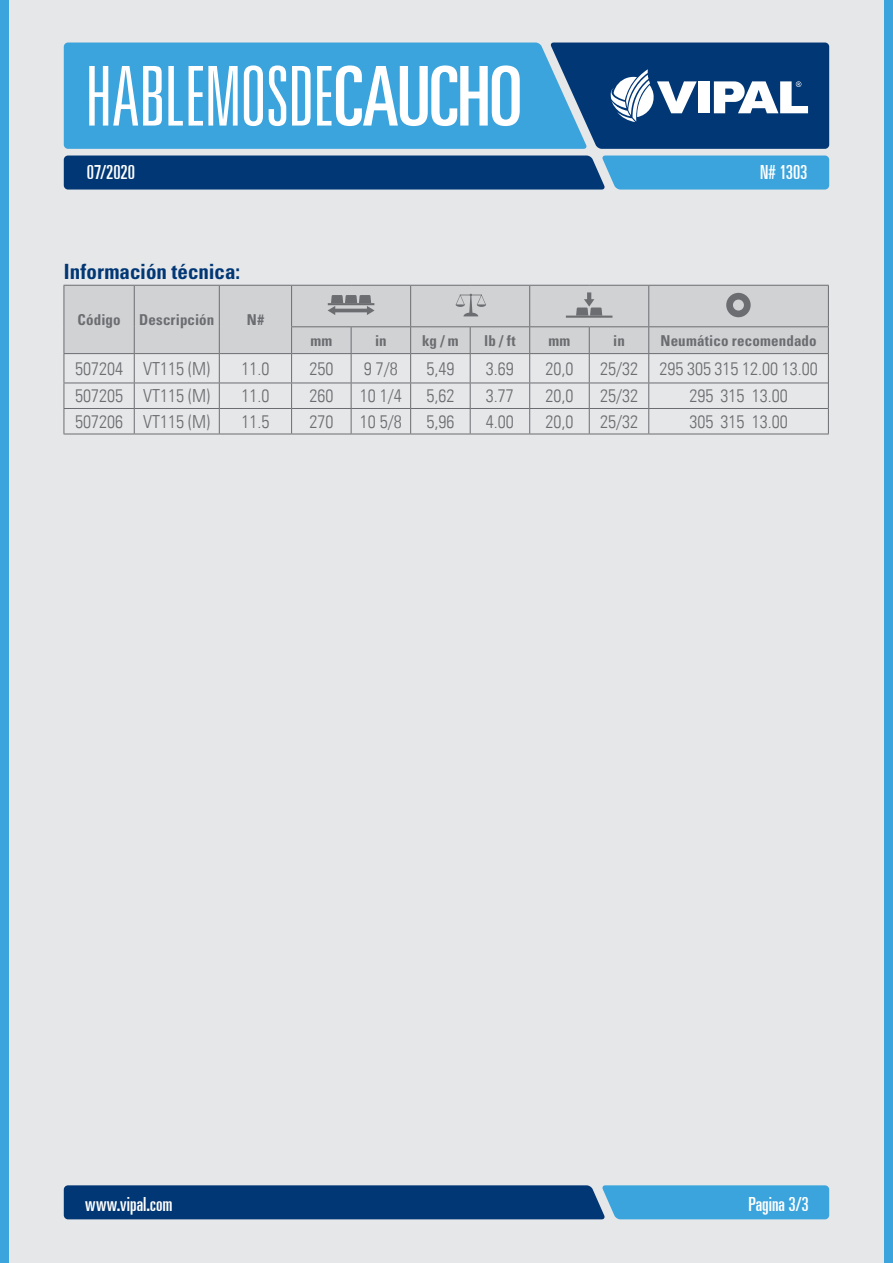
<style>
.page{position:relative;width:893px;height:1263px;background:#fff}
.page>*{position:absolute;margin:0;border:0;box-sizing:border-box;transform-origin:0 0}
.t1{font:300 ultra-condensed 82.5px "Univers LT";letter-spacing:-.015em;color:#fff}
.t2{font:700 condensed 21px "Univers LT Std";color:#013775}
.t3{font:ultra-condensed 19.5px "Univers LT";color:#fff}
.t4{font:300 condensed 18px "Univers LT";color:#6c6d70}
.t5{font:700 condensed 15px "Univers LT Std";letter-spacing:.01em;color:#6c6d70}
.s1{font-weight:400}
</style>
<div class="page">
<div style="left:0;top:0;width:889px;height:1263px;background:#e6e7e9"></div>
<div style="left:64px;top:43px;width:486px;height:106px;background:#3ba4dc"></div>
<div style="left:0;top:0;width:9px;height:1263px;background:#3ba4dc"></div>
<div style="left:884px;top:0;width:9px;height:1263px;background:#3ba4dc"></div>
<svg style="left:64px;top:156px;width:765px;height:34px;background:#165792"></svg>
<svg style="left:64px;top:1185px;width:765px;height:34px;background:#165a95"></svg>
<svg style="left:550px;top:43px;width:279px;height:106px;background:#2e5e91"></svg>
<div style="left:65px;top:286px;width:763px;height:67px;background:#d1d2d4"></div>
<hr style="left:64px;top:286px;width:1px;height:41px;background:#6c6d70">
<hr style="left:64px;top:285px;width:70px;height:1px;background:#6c6d70">
<hr style="left:134px;top:286px;width:1px;height:41px;background:#6c6d70">
<hr style="left:134px;top:285px;width:85px;height:1px;background:#6c6d70">
<hr style="left:219px;top:285px;width:73px;height:1px;background:#6c6d70">
<hr style="left:292px;top:285px;width:59px;height:1px;background:#6c6d70">
<hr style="left:351px;top:285px;width:60px;height:1px;background:#6c6d70">
<hr style="left:411px;top:285px;width:59px;height:1px;background:#6c6d70">
<hr style="left:470px;top:285px;width:60px;height:1px;background:#6c6d70">
<hr style="left:530px;top:285px;width:59px;height:1px;background:#6c6d70">
<hr style="left:589px;top:285px;width:60px;height:1px;background:#6c6d70">
<hr style="left:649px;top:285px;width:180px;height:1px;background:#6c6d70">
<hr style="left:219px;top:286px;width:1px;height:41px;background:#6c6d70">
<hr style="left:291px;top:286px;width:1px;height:40px;background:#6c6d70">
<hr style="left:410px;top:286px;width:1px;height:40px;background:#6c6d70">
<hr style="left:529px;top:286px;width:1px;height:40px;background:#6c6d70">
<hr style="left:648px;top:286px;width:1px;height:40px;background:#6c6d70">
<hr style="left:828px;top:286px;width:1px;height:40px;background:#6c6d70">
<hr style="left:291px;top:326px;width:60px;height:1px;background:#6c6d70">
<hr style="left:351px;top:326px;width:60px;height:1px;background:#6c6d70">
<hr style="left:411px;top:326px;width:59px;height:1px;background:#6c6d70">
<hr style="left:470px;top:326px;width:60px;height:1px;background:#6c6d70">
<hr style="left:530px;top:326px;width:59px;height:1px;background:#6c6d70">
<hr style="left:589px;top:326px;width:60px;height:1px;background:#6c6d70">
<hr style="left:649px;top:326px;width:180px;height:1px;background:#6c6d70">
<hr style="left:64px;top:353px;width:70px;height:1px;background:#6c6d70">
<hr style="left:134px;top:353px;width:85px;height:1px;background:#6c6d70">
<hr style="left:219px;top:353px;width:73px;height:1px;background:#6c6d70">
<hr style="left:292px;top:353px;width:59px;height:1px;background:#6c6d70">
<hr style="left:351px;top:353px;width:60px;height:1px;background:#6c6d70">
<hr style="left:411px;top:353px;width:59px;height:1px;background:#6c6d70">
<hr style="left:470px;top:353px;width:60px;height:1px;background:#6c6d70">
<hr style="left:530px;top:353px;width:59px;height:1px;background:#6c6d70">
<hr style="left:589px;top:353px;width:60px;height:1px;background:#6c6d70">
<hr style="left:649px;top:353px;width:180px;height:1px;background:#6c6d70">
<hr style="left:64px;top:383px;width:70px;height:1px;background:#6c6d70">
<hr style="left:134px;top:383px;width:85px;height:1px;background:#6c6d70">
<hr style="left:219px;top:383px;width:73px;height:1px;background:#6c6d70">
<hr style="left:292px;top:383px;width:59px;height:1px;background:#6c6d70">
<hr style="left:351px;top:383px;width:60px;height:1px;background:#6c6d70">
<hr style="left:411px;top:383px;width:59px;height:1px;background:#6c6d70">
<hr style="left:470px;top:383px;width:60px;height:1px;background:#6c6d70">
<hr style="left:530px;top:383px;width:59px;height:1px;background:#6c6d70">
<hr style="left:589px;top:383px;width:60px;height:1px;background:#6c6d70">
<hr style="left:649px;top:383px;width:179px;height:1px;background:#6c6d70">
<hr style="left:64px;top:408px;width:70px;height:1px;background:#6c6d70">
<hr style="left:134px;top:408px;width:85px;height:1px;background:#6c6d70">
<hr style="left:219px;top:408px;width:73px;height:1px;background:#6c6d70">
<hr style="left:292px;top:408px;width:59px;height:1px;background:#6c6d70">
<hr style="left:351px;top:408px;width:60px;height:1px;background:#6c6d70">
<hr style="left:411px;top:408px;width:59px;height:1px;background:#6c6d70">
<hr style="left:470px;top:408px;width:60px;height:1px;background:#6c6d70">
<hr style="left:530px;top:408px;width:59px;height:1px;background:#6c6d70">
<hr style="left:589px;top:408px;width:60px;height:1px;background:#6c6d70">
<hr style="left:649px;top:408px;width:179px;height:1px;background:#6c6d70">
<hr style="left:64px;top:434px;width:70px;height:1px;background:#6c6d70">
<hr style="left:134px;top:434px;width:85px;height:1px;background:#6c6d70">
<hr style="left:219px;top:434px;width:73px;height:1px;background:#6c6d70">
<hr style="left:292px;top:434px;width:59px;height:1px;background:#6c6d70">
<hr style="left:351px;top:434px;width:60px;height:1px;background:#6c6d70">
<hr style="left:411px;top:434px;width:59px;height:1px;background:#6c6d70">
<hr style="left:470px;top:434px;width:60px;height:1px;background:#6c6d70">
<hr style="left:530px;top:434px;width:59px;height:1px;background:#6c6d70">
<hr style="left:589px;top:434px;width:60px;height:1px;background:#6c6d70">
<hr style="left:649px;top:434px;width:180px;height:1px;background:#6c6d70">
<svg style="left:64px;top:327px;width:1px;height:107px"></svg>
<svg style="left:134px;top:327px;width:1px;height:107px"></svg>
<svg style="left:219px;top:327px;width:1px;height:107px"></svg>
<svg style="left:291px;top:327px;width:1px;height:107px"></svg>
<svg style="left:351px;top:327px;width:1px;height:107px"></svg>
<svg style="left:410px;top:327px;width:1px;height:107px"></svg>
<svg style="left:470px;top:327px;width:1px;height:107px"></svg>
<svg style="left:529px;top:327px;width:1px;height:107px"></svg>
<svg style="left:589px;top:327px;width:1px;height:107px"></svg>
<svg style="left:648px;top:327px;width:1px;height:107px"></svg>
<svg style="left:828px;top:327px;width:1px;height:107px"></svg>
<svg style="left:566px;top:292px;width:46px;height:26px"></svg>
<svg style="left:726px;top:293px;width:25px;height:24px"></svg>
<svg style="left:328px;top:295px;width:47px;height:20px"></svg>
<svg style="left:456px;top:294px;width:30px;height:22px"></svg>
<div style="left:756px;top:163px;width:57px;height:19px;background:#3ba4dc;border-radius:4px"></div>
<h1 class="t1" style="left:85px;top:53px;width:439px">HABLEMOSDE<span class="s1">CAUCHO</span></h1>
<p class="t3" style="left:87px;top:161px;width:49px">07/2020</p>
<p class="t2" style="left:64px;top:258px;width:178px">Información técnica:</p>
<p class="t5" style="left:78px;top:310px;width:138px">Código Descripción</p>
<p class="t5" style="left:247px;top:310px;width:19px">N#</p>
<p class="t3" style="left:760px;top:161px;width:49px">N# 1303</p>
<p class="t5" style="left:310px;top:331px;width:23px">mm</p>
<p class="t5" style="left:375px;top:331px;width:13px">in</p>
<p class="t5" style="left:422px;top:331px;width:38px">kg / m</p>
<p class="t5" style="left:484px;top:331px;width:33px">lb / ft</p>
<p class="t5" style="left:548px;top:331px;width:23px">mm</p>
<p class="t5" style="left:613px;top:331px;width:13px">in</p>
<p class="t5" style="left:660px;top:331px;width:158px">Neumático recomendado</p>
<p class="t4" style="left:75px;top:358px;width:137px">507204 VT115 (M)</p>
<p class="t4" style="left:241px;top:358px;width:29px">11.0</p>
<p class="t4" style="left:309px;top:358px;width:25px">250</p>
<p class="t4" style="left:364px;top:358px;width:35px">9 7/8</p>
<p class="t4" style="left:426px;top:358px;width:29px">5,49</p>
<p class="t4" style="left:486px;top:358px;width:29px">3.69</p>
<p class="t4" style="left:545px;top:358px;width:29px">20,0</p>
<p class="t4" style="left:600px;top:358px;width:219px">25/32 295 305 315 12.00 13.00</p>
<p class="t4" style="left:75px;top:385px;width:137px">507205 VT115 (M)</p>
<p class="t4" style="left:241px;top:385px;width:29px">11.0</p>
<p class="t4" style="left:309px;top:385px;width:25px">260</p>
<p class="t4" style="left:360px;top:385px;width:43px">10 1/4</p>
<p class="t4" style="left:426px;top:385px;width:29px">5,62</p>
<p class="t4" style="left:486px;top:385px;width:29px">3.77</p>
<p class="t4" style="left:545px;top:385px;width:29px">20,0</p>
<p class="t4" style="left:600px;top:385px;width:39px">25/32</p>
<p class="t4" style="left:689px;top:385px;width:100px">295 315 13.00</p>
<p class="t4" style="left:75px;top:411px;width:137px">507206 VT115 (M)</p>
<p class="t4" style="left:241px;top:411px;width:29px">11.5</p>
<p class="t4" style="left:309px;top:411px;width:25px">270</p>
<p class="t4" style="left:360px;top:411px;width:43px">10 5/8</p>
<p class="t4" style="left:426px;top:411px;width:29px">5,96</p>
<p class="t4" style="left:486px;top:411px;width:29px">4.00</p>
<p class="t4" style="left:545px;top:411px;width:29px">20,0</p>
<p class="t4" style="left:600px;top:411px;width:39px">25/32</p>
<p class="t4" style="left:689px;top:411px;width:100px">305 315 13.00</p>
<p class="t3" style="left:85px;top:1193px;width:89px">www.vipal.com</p>
<p class="t3" style="left:749px;top:1193px;width:62px">Pagina 3/3</p>
</div>
